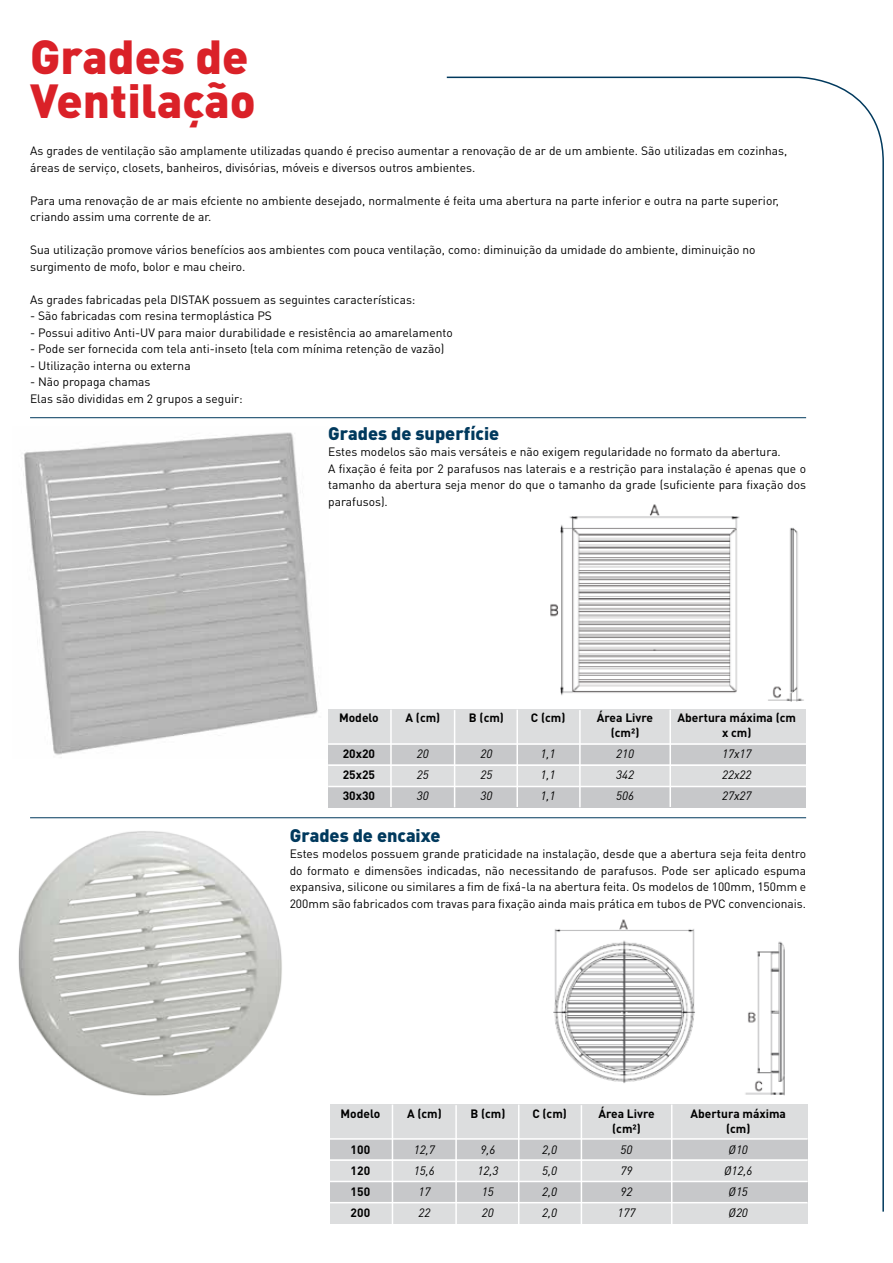
<style>
.page{position:relative;width:893px;height:1263px;background:#fff}
.page>*{position:absolute;margin:0;border:0;box-sizing:border-box;transform-origin:0 0}
.t1{font:900 47.25px/43.5px "DIN Pro";color:#da2128}
.t2{font:900 18px "DIN Pro";color:#00395d}
.t3{font:12px/16.5px "DIN Pro";color:#000}
.t4{font:700 12px/21px "DIN Pro";color:#000;text-align:center}
.t5{font:italic 12px/21px "DIN";color:#000;text-align:justify}
</style>
<div class="page">
<svg style="left:445px;top:76px;width:439px;height:1136px"></svg>
<hr style="left:30px;top:417px;width:776px;height:1px;background:#00395d">
<hr style="left:30px;top:817px;width:776px;height:1px;background:#00395d">
<hr style="left:609px;top:511px;width:242px;height:1px;background:#fff">
<img style="left:23px;top:432px;width:295px;height:323px">
<img style="left:546px;top:503px;width:260px;height:202px">
<img style="left:18px;top:831px;width:264px;height:265px">
<div style="left:328px;top:710px;width:478px;height:40px;background:#dcddde"></div>
<div style="left:328px;top:745px;width:478px;height:22px;background:#c7c8ca"></div>
<div style="left:328px;top:764px;width:478px;height:23px;background:#dcddde"></div>
<div style="left:328px;top:787px;width:478px;height:20px;background:#c7c8ca"></div>
<hr style="left:390px;top:710px;width:2px;height:97px;background:#fff">
<hr style="left:454px;top:710px;width:1px;height:97px;background:#fff">
<hr style="left:516px;top:710px;width:2px;height:97px;background:#fff">
<hr style="left:579px;top:710px;width:2px;height:97px;background:#fff">
<hr style="left:669px;top:710px;width:2px;height:97px;background:#fff">
<hr style="left:328px;top:743px;width:478px;height:2px;background:#fff">
<hr style="left:328px;top:764px;width:478px;height:2px;background:#fff">
<hr style="left:328px;top:786px;width:478px;height:1px;background:#fff">
<div style="left:330px;top:1201px;width:478px;height:22px;background:#dcddde"></div>
<img style="left:552px;top:917px;width:236px;height:180px">
<div style="left:330px;top:1104px;width:478px;height:41px;background:#dcddde"></div>
<div style="left:330px;top:1140px;width:478px;height:22px;background:#c7c8ca"></div>
<div style="left:330px;top:1159px;width:478px;height:23px;background:#dcddde"></div>
<div style="left:330px;top:1182px;width:478px;height:20px;background:#c7c8ca"></div>
<hr style="left:392px;top:1104px;width:1px;height:120px;background:#fff">
<hr style="left:455px;top:1105px;width:2px;height:120px;background:#fff">
<hr style="left:518px;top:1104px;width:1px;height:120px;background:#fff">
<hr style="left:581px;top:1105px;width:1px;height:120px;background:#fff">
<hr style="left:671px;top:1104px;width:1px;height:120px;background:#fff">
<hr style="left:330px;top:1138px;width:478px;height:2px;background:#fff">
<hr style="left:330px;top:1159px;width:478px;height:2px;background:#fff">
<hr style="left:330px;top:1181px;width:478px;height:1px;background:#fff">
<hr style="left:330px;top:1202px;width:478px;height:1px;background:#fff">
<h1 class="t1" style="left:30px;top:34px;width:227px">Grades de<br>Ventilação</h1>
<p class="t3" style="left:30px;top:142px;width:759px">As grades de ventilação são amplamente utilizadas quando é preciso aumentar a renovação de ar de um ambiente. São utilizadas em cozinhas, áreas de serviço, closets, banheiros, divisórias, móveis e diversos outros ambientes.</p>
<p class="t3" style="left:30px;top:192px;width:751px">Para uma renovação de ar mais efciente no ambiente desejado, normalmente é feita uma abertura na parte inferior e outra na parte superior, criando assim uma corrente de ar.</p>
<p class="t3" style="left:30px;top:241px;width:727px">Sua utilização promove vários benefícios aos ambientes com pouca ventilação, como: diminuição da umidade do ambiente, diminuição no surgimento de mofo, bolor e mau cheiro.</p>
<p class="t3" style="left:30px;top:291px;width:387px">As grades fabricadas pela DISTAK possuem as seguintes características:</p>
<p class="t3" style="left:30px;top:307px;width:243px">- São fabricadas com resina termoplástica PS</p>
<p class="t3" style="left:30px;top:324px;width:424px">- Possui aditivo Anti-UV para maior durabilidade e resistência ao amarelamento</p>
<p class="t3" style="left:30px;top:340px;width:416px">- Pode ser fornecida com tela anti-inseto (tela com mínima retenção de vazão)</p>
<p class="t3" style="left:30px;top:357px;width:162px">- Utilização interna ou externa</p>
<p class="t3" style="left:30px;top:373px;width:214px">- Não propaga chamas<br>Elas são divididas em 2 grupos a seguir:</p>
<h2 class="t2" style="left:328px;top:421px;width:173px">Grades de superfície</h2>
<p class="t3" style="left:328px;top:443px;width:479px">Estes modelos são mais versáteis e não exigem regularidade no formato da abertura.<br>A fixação é feita por 2 parafusos nas laterais e a restrição para instalação é apenas que o tamanho da abertura seja menor do que o tamanho da grade (suficiente para fixação dos parafusos).</p>
<p class="t4" style="left:339px;top:707px;width:41px">Modelo</p>
<p class="t4" style="left:343px;top:743px;width:34px;text-align:justify">20x20<br>25x25<br>30x30</p>
<p class="t4" style="left:405px;top:707px;width:36px">A (cm)</p>
<p class="t5" style="left:417px;top:743px;width:13px">20<br>25<br>30</p>
<p class="t4" style="left:469px;top:707px;width:37px">B (cm)</p>
<p class="t5" style="left:480px;top:743px;width:13px">20<br>25<br>30</p>
<p class="t4" style="left:531px;top:707px;width:36px">C (cm)</p>
<p class="t5" style="left:541px;top:743px;width:16px">1,1<br>1,1<br>1,1</p>
<p class="t4" style="left:597px;top:710px;width:58px;line-height:15px">Área Livre (cm²)</p>
<p class="t5" style="left:616px;top:743px;width:19px">210<br>342<br>506</p>
<p class="t4" style="left:677px;top:710px;width:120px;line-height:15px">Abertura máxima (cm x cm)</p>
<p class="t5" style="left:722px;top:743px;width:31px">17x17<br>22x22<br>27x27</p>
<h2 class="t2" style="left:290px;top:823px;width:152px">Grades de encaixe</h2>
<p class="t3" style="left:290px;top:845px;width:518px;text-align:justify">Estes modelos possuem grande praticidade na instalação, desde que a abertura seja feita dentro do formato e dimensões indicadas, não necessitando de parafusos. Pode ser aplicado espuma expansiva, silicone ou similares a fim de fixá-la na abertura feita. Os modelos de 100mm, 150mm e 200mm são fabricados com travas para fixação ainda mais prática em tubos de PVC convencionais.</p>
<p class="t4" style="left:341px;top:1102px;width:41px">Modelo</p>
<p class="t4" style="left:351px;top:1138px;width:21px;text-align:justify">100<br>120<br>150<br>200</p>
<p class="t4" style="left:407px;top:1102px;width:36px">A (cm)</p>
<p class="t5" style="left:414px;top:1138px;width:22px;text-align:center">12,7<br>15,6<br>17<br>22</p>
<p class="t4" style="left:470px;top:1102px;width:37px">B (cm)</p>
<p class="t5" style="left:477px;top:1138px;width:22px;text-align:center">9,6<br>12,3<br>15<br>20</p>
<p class="t4" style="left:532px;top:1102px;width:36px">C (cm)</p>
<p class="t5" style="left:542px;top:1138px;width:16px">2,0<br>5,0<br>2,0<br>2,0</p>
<p class="t4" style="left:598px;top:1105px;width:58px;line-height:15px">Área Livre (cm²)</p>
<p class="t5" style="left:618px;top:1138px;width:19px;text-align:left">50<br>79<br>92<br>177</p>
<p class="t4" style="left:690px;top:1105px;width:97px;line-height:15px">Abertura máxima (cm)</p>
<p class="t5" style="left:724px;top:1138px;width:30px;text-align:center">Ø10<br>Ø12,6<br>Ø15<br>Ø20</p>
</div>
